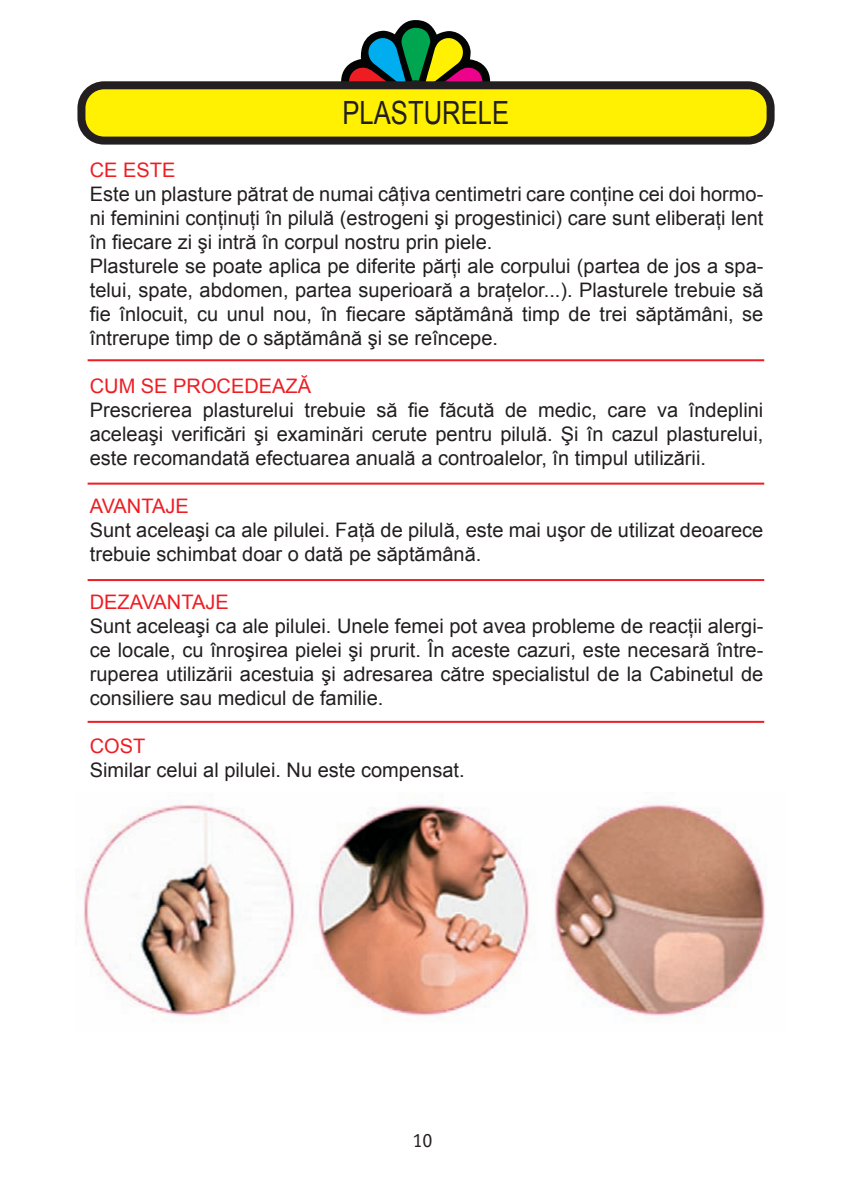
<style>
.page{position:relative;width:851px;height:1191px;background:#fff}
.page>*{position:absolute;margin:0;border:0;box-sizing:border-box;transform-origin:0 0}
.t1{font:32px "Arial";color:#231f20;scale:.8 1}
.t2{font:20px/24px "Arial";color:#231f20}
.t3{font:20px "Arial";color:#ee1d23}
.t4{font:20px "Officina Sans";color:#231f20}
</style>
<div class="page">
<svg style="left:341px;top:20px;width:149px;height:61px"></svg>
<div style="left:81px;top:85px;width:689px;height:56px;background:#fff101;border-radius:23px"></div>
<div style="left:77px;top:81px;width:697px;height:64px;border:8px solid #231f20;border-radius:23px"></div>
<img style="left:83px;top:800px;width:683px;height:216px">
<hr style="left:88px;top:359px;width:676px;height:2px;background:#ee1d23">
<hr style="left:88px;top:482px;width:676px;height:2px;background:#ee1d23">
<hr style="left:88px;top:579px;width:676px;height:2px;background:#ee1d23">
<hr style="left:88px;top:721px;width:676px;height:2px;background:#ee1d23">
<h1 class="t1" style="left:342px;top:91px;width:210px">PLASTURELE</h1>
<p class="t3" style="left:90px;top:157px;width:87px">CE ESTE</p>
<p class="t2" style="left:90px;top:182px;width:675px">Este un plasture pătrat de numai câţiva centimetri care conţine cei doi hormo&shy;ni feminini conţinuţi în pilulă (estrogeni şi progestinici) care sunt eliberaţi lent în fiecare zi şi intră în corpul nostru prin piele.<br>Plasturele se poate aplica pe diferite părţi ale corpului (partea de jos a spa&shy;telui, spate, abdomen, partea superioară a braţelor...). Plasturele trebuie să fie înlocuit, cu unul nou, în fiecare săptămână timp de trei săptămâni, se întrerupe timp de o săptămână şi se reîncepe.</p>
<p class="t3" style="left:90px;top:373px;width:223px">CUM SE PROCEDEAZĂ</p>
<p class="t2" style="left:90px;top:398px;width:675px;text-align:justify">Prescrierea plasturelui trebuie să fie făcută de medic, care va îndeplini aceleaşi verificări şi examinări cerute pentru pilulă. Şi în cazul plasturelui, este recomandată efectuarea anuală a controalelor, în timpul utilizării.</p>
<p class="t3" style="left:90px;top:493px;width:100px">AVANTAJE</p>
<p class="t2" style="left:90px;top:518px;width:675px">Sunt aceleaşi ca ale pilulei. Faţă de pilulă, este mai uşor de utilizat deoarece trebuie schimbat doar o dată pe săptămână.</p>
<p class="t3" style="left:90px;top:589px;width:140px">DEZAVANTAJE</p>
<p class="t2" style="left:90px;top:614px;width:675px;text-align:justify">Sunt aceleaşi ca ale pilulei. Unele femei pot avea probleme de reacţii alergi&shy;ce locale, cu înroşirea pielei şi prurit. În aceste cazuri, este necesară între&shy;ruperea utilizării acestuia şi adresarea către specialistul de la Cabinetul de consiliere sau medicul de familie.</p>
<p class="t3" style="left:90px;top:733px;width:57px">COST</p>
<p class="t2" style="left:90px;top:758px;width:376px">Similar celui al pilulei. Nu este compensat.</p>
<p class="t4" style="left:412px;top:1128px;width:21px">10</p>
</div>
